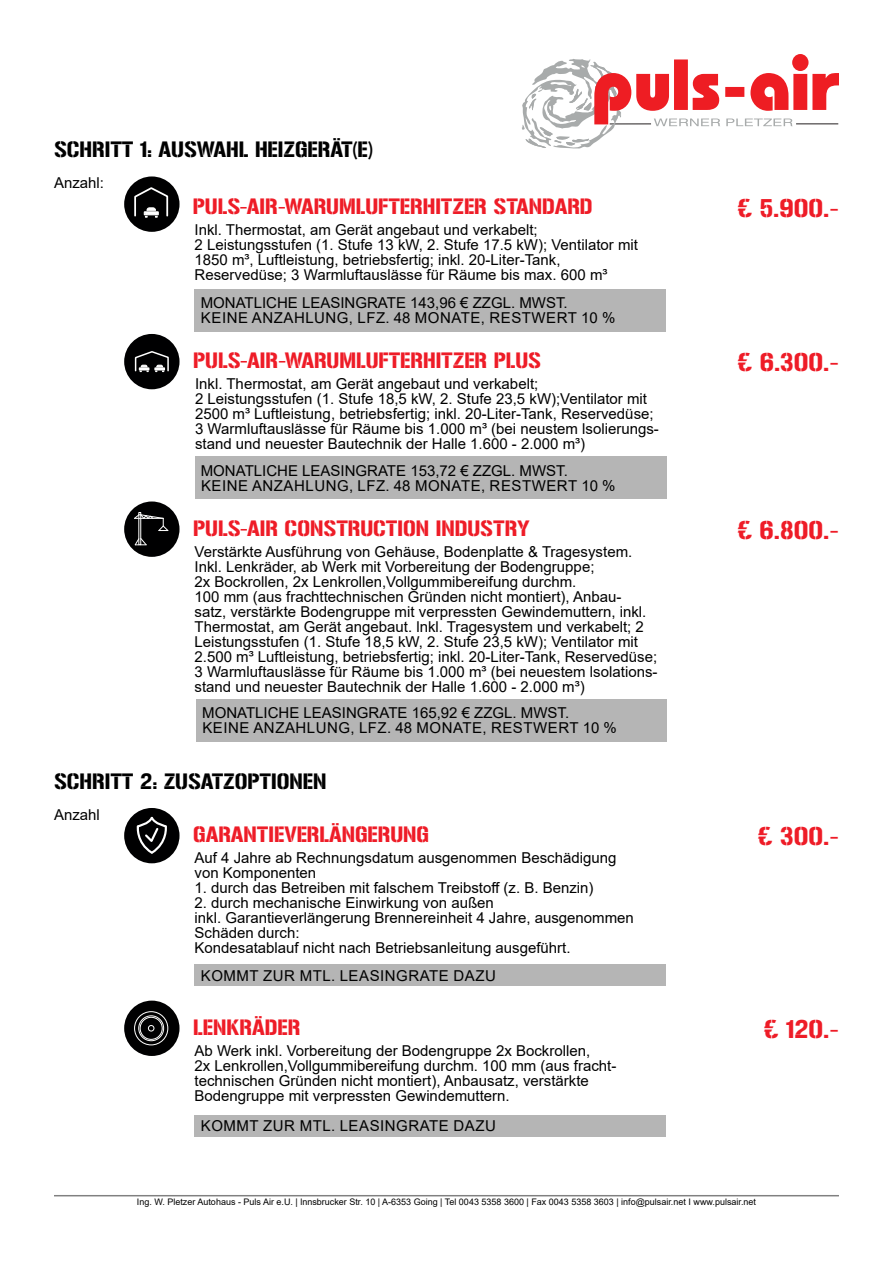
<style>
.page{position:relative;width:893px;height:1263px;background:#fff}
.page>*{position:absolute;margin:0;border:0;box-sizing:border-box;transform-origin:0 0}
.t1{font:22.5px "Gunplay";color:#ee1c27}
.t2{font:19.5px "Gunplay";color:#ee1c27}
.t3{font:19.5px "Gunplay";color:#000}
.t4{font:15px/15px "Arial";color:#000}
.t5{font:15px "Arial";letter-spacing:.035em;color:#000}
.t6{font:9px "Arial";color:#000}
</style>
<div class="page">
<div style="left:124px;top:808px;width:56px;height:55px;background:#000001;border-radius:50%"></div>
<svg style="left:124px;top:1000px;width:56px;height:56px;background:#161617"></svg>
<svg style="left:136px;top:817px;width:31px;height:37px"></svg>
<div style="left:134px;top:1011px;width:34px;height:34px;border:1px solid #fff;border-radius:50%"></div>
<div style="left:138px;top:1015px;width:26px;height:26px;border:1px solid #fff;border-radius:50%"></div>
<div style="left:140px;top:1017px;width:23px;height:23px;border:1px solid #fff;border-radius:50%"></div>
<svg style="left:148px;top:1025px;width:6px;height:6px"></svg>
<div style="left:195px;top:964px;width:471px;height:22px;background:#b5b5b5"></div>
<div style="left:195px;top:1115px;width:471px;height:21px;background:#b5b5b5"></div>
<hr style="left:54px;top:1195px;width:785px;height:1px;background:#000">
<div style="left:124px;top:176px;width:56px;height:56px;background:#000001;border-radius:50%"></div>
<svg style="left:134px;top:187px;width:34px;height:30px"></svg>
<div style="left:194px;top:289px;width:472px;height:42px;background:#b5b5b5"></div>
<div style="left:195px;top:457px;width:471px;height:42px;background:#b5b5b5"></div>
<div style="left:124px;top:334px;width:56px;height:55px;background:#000001;border-radius:50%"></div>
<svg style="left:135px;top:351px;width:34px;height:21px"></svg>
<div style="left:124px;top:501px;width:56px;height:56px;background:#000001;border-radius:50%"></div>
<svg style="left:134px;top:538px;width:13px;height:7px"></svg>
<svg style="left:134px;top:514px;width:35px;height:17px"></svg>
<div style="left:196px;top:699px;width:470px;height:42px;background:#b5b5b5"></div>
<svg style="left:522px;top:54px;width:317px;height:94px"></svg>
<h2 class="t3" style="left:54px;top:141px;width:320px">SCHRITT 1: AUSWAHL HEIZGERÄT(E)</h2>
<p class="t4" style="left:54px;top:175px;width:52px">Anzahl:</p>
<h2 class="t2" style="left:193px;top:198px;width:401px">PULS-AIR-WARUMLUFTERHITZER STANDARD</h2>
<p class="t4" style="left:195px;top:224px;width:445px">Inkl. Thermostat, am Gerät angebaut und verkabelt;<br>2 Leistungsstufen (1. Stufe 13 kW, 2. Stufe 17.5 kW); Ventilator mit 1850 m³, Luftleistung, betriebsfertig; inkl. 20-Liter-Tank, Reservedüse; 3 Warmluftauslässe für Räume bis max. 600 m³</p>
<p class="t4" style="left:201px;top:295px;width:416px">MONATLICHE LEASINGRATE 143,96 € ZZGL. MWST.<br>KEINE ANZAHLUNG, LFZ. 48 MONATE, RESTWERT 10 %</p>
<h2 class="t2" style="left:193px;top:352px;width:349px">PULS-AIR-WARUMLUFTERHITZER PLUS</h2>
<p class="t4" style="left:195px;top:378px;width:465px">Inkl. Thermostat, am Gerät angebaut und verkabelt;<br>2 Leistungsstufen (1. Stufe 18,5 kW, 2. Stufe 23,5 kW);Ventilator mit 2500 m³ Luftleistung, betriebsfertig; inkl. 20-Liter-Tank, Reservedüse; 3 Warmluftauslässe für Räume bis 1.000 m³ (bei neustem lsolierungs&shy;stand und neuester Bautechnik der Halle 1.600 - 2.000 m³)</p>
<p class="t4" style="left:201px;top:463px;width:416px">MONATLICHE LEASINGRATE 153,72 € ZZGL. MWST.<br>KEINE ANZAHLUNG, LFZ. 48 MONATE, RESTWERT 10 %</p>
<h2 class="t2" style="left:193px;top:520px;width:338px">PULS-AIR CONSTRUCTION INDUSTRY</h2>
<p class="t4" style="left:195px;top:545px;width:464px">Verstärkte Ausführung von Gehäuse, Bodenplatte &amp; Tragesystem.<br>Inkl. Lenkräder, ab Werk mit Vorbereitung der Bodengruppe;<br>2x Bockrollen, 2x Lenkrollen,Vollgummibereifung durchm.<br>100 mm (aus frachttechnischen Gründen nicht montiert), Anbau-<br>satz, verstärkte Bodengruppe mit verpressten Gewindemuttern, inkl.<br>Thermostat, am Gerät angebaut. lnkl. Tragesystem und verkabelt; 2<br>Leistungsstufen (1. Stufe 18,5 kW, 2. Stufe 23,5 kW); Ventilator mit 2.500 m³ Luftleistung, betriebsfertig; inkl. 20-Liter-Tank, Reservedüse; 3 Warmluftauslässe für Räume bis 1.000 m³ (bei neuestem lsolations&shy;stand und neuester Bautechnik der Halle 1.600 - 2.000 m³)</p>
<p class="t4" style="left:202px;top:705px;width:416px">MONATLICHE LEASINGRATE 165,92 € ZZGL. MWST.<br>KEINE ANZAHLUNG, LFZ. 48 MONATE, RESTWERT 10 %</p>
<h2 class="t3" style="left:54px;top:773px;width:274px">SCHRITT 2: ZUSATZOPTIONEN</h2>
<p class="t4" style="left:54px;top:807px;width:47px">Anzahl</p>
<h2 class="t2" style="left:193px;top:826px;width:237px">GARANTIEVERLÄNGERUNG</h2>
<p class="t4" style="left:195px;top:852px;width:423px">Auf 4 Jahre ab Rechnungsdatum ausgenommen Beschädigung von Komponenten</p>
<p class="t4" style="left:195px;top:880px;width:401px">1. durch das Betreiben mit falschem Treibstoff (z. B. Benzin)</p>
<p class="t4" style="left:195px;top:897px;width:441px">2. durch mechanische Einwirkung von außen<br>inkl. Garantieverlängerung Brennereinheit 4 Jahre, ausgenommen Schäden durch:<br>Kondesatablauf nicht nach Betriebsanleitung ausgeführt.</p>
<p class="t5" style="left:201px;top:969px;width:297px">KOMMT ZUR MTL. LEASINGRATE DAZU</p>
<h2 class="t2" style="left:193px;top:1019px;width:108px">LENKRÄDER</h2>
<p class="t4" style="left:195px;top:1044px;width:423px">Ab Werk inkl. Vorbereitung der Bodengruppe 2x Bockrollen,<br>2x Lenkrollen,Vollgummibereifung durchm. 100 mm (aus fracht&shy;technischen Gründen nicht montiert), Anbausatz, verstärkte Bodengruppe mit verpressten Gewindemuttern.</p>
<p class="t5" style="left:201px;top:1120px;width:297px">KOMMT ZUR MTL. LEASINGRATE DAZU</p>
<h1 class="t1" style="left:738px;top:198px;width:103px">€ 5.900.-</h1>
<h1 class="t1" style="left:738px;top:353px;width:103px">€ 6.300.-</h1>
<h1 class="t1" style="left:738px;top:520px;width:103px">€ 6.800.-</h1>
<h1 class="t1" style="left:758px;top:827px;width:82px">€ 300.-</h1>
<h1 class="t1" style="left:764px;top:1019px;width:76px">€ 120.-</h1>
<p class="t6" style="left:137px;top:1195px;width:621px">Ing. W. Pletzer Autohaus - Puls Air e.U. | lnnsbrucker Str. 10 | A-6353 Going | Tel 0043 5358 3600 | Fax 0043 5358 3603 | info@pulsair.net I www.pulsair.net</p>
</div>
